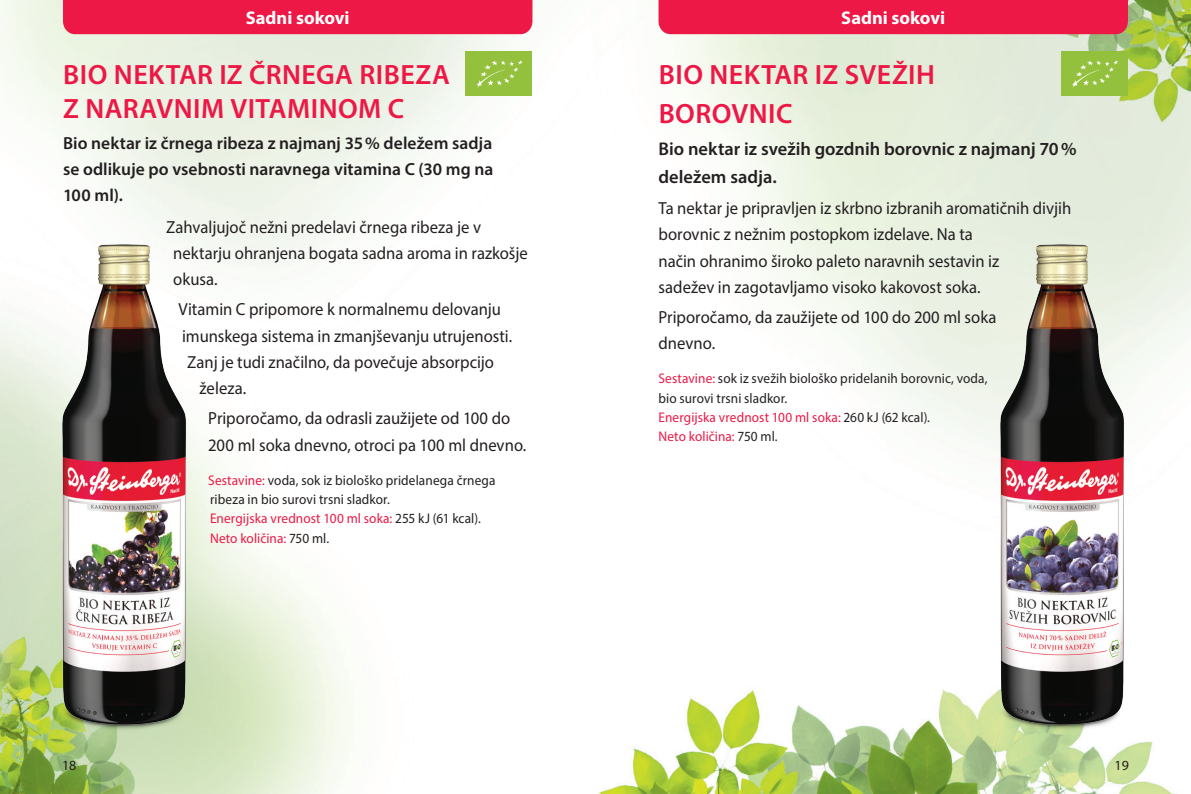
<style>
.page{position:relative;width:1191px;height:794px;background:#fff}
.page>*{position:absolute;margin:0;border:0;box-sizing:border-box;transform-origin:0 0}
.t1{font:600 28px/33.6px "Myriad Pro";letter-spacing:.015em;color:#ed1845}
.t2{font:600 18.38px/27.7px "Myriad Pro";color:#231f20}
.t3{font:700 18.38px "Myriad Pro";color:#fff}
.t4{font:17.5px/26.2px "Myriad Pro";color:#231f20;scale:.95 1}
.t5{font:600 17.5px/26.2px "Myriad Pro";color:#231f20;text-align:justify}
.t6{font:14px/19.2px "Myriad Pro";letter-spacing:.005em;color:#231f20;scale:.95 1}
.t7{font:14px "Myriad Pro";letter-spacing:.005em;color:#231f20}
.s1{color:#ed1845}
</style>
<div class="page">
<img style="left:0;top:0;width:1191px;height:794px">
<div style="left:465px;top:52px;width:67px;height:44px;background:#93c13d"></div>
<svg style="left:476px;top:60px;width:47px;height:27px"></svg>
<div style="left:1061px;top:52px;width:67px;height:44px;background:#93c13d"></div>
<svg style="left:1072px;top:60px;width:46px;height:27px"></svg>
<img style="left:992px;top:686px;width:136px;height:46px">
<img style="left:998px;top:241px;width:130px;height:486px">
<div style="left:63px;top:0;width:469px;height:34px;background:#ed1845"></div>
<img style="left:55px;top:686px;width:135px;height:46px">
<img style="left:60px;top:241px;width:130px;height:486px">
<div style="left:658px;top:0;width:470px;height:34px;background:#ed1845"></div>
<p class="t3" style="left:246px;top:6px;width:105px">Sadni sokovi</p>
<h1 class="t1" style="left:63px;top:57px;width:388px">BIO NEKTAR IZ ČRNEGA RIBEZA<br>Z NARAVNIM VITAMINOM C</h1>
<p class="t5" style="left:63px;top:129px;width:432px">Bio nektar iz črnega ribeza z najmanj 35% deležem sadja se odlikuje po vsebnosti naravnega vitamina C (30 mg na 100 ml).</p>
<p class="t4" style="left:173px;top:213px;width:375px;text-indent:-7px">Zahvaljujoč nežni predelavi črnega ribeza je v nektarju ohranjena bogata sadna aroma in razkošje okusa.</p>
<p class="t4" style="left:179px;top:296px;width:341px">Vitamin C pripomore k normalnemu delovanju</p>
<p class="t4" style="left:182px;top:322px;width:349px">imunskega sistema in zmanjševanju utrujenosti.</p>
<p class="t4" style="left:187px;top:348px;width:324px">Zanj je tudi značilno, da povečuje absorpcijo</p>
<p class="t4" style="left:200px;top:375px;width:51px">železa.</p>
<p class="t4" style="left:208px;top:405px;width:336px">Priporočamo, da odrasli zaužijete od 100 do<br>200 ml soka dnevno, otroci pa 100 ml dnevno.</p>
<p class="t6" style="left:208px;top:470px;width:304px"><span class="s1">Sestavine:</span> voda, sok iz biološko pridelanega črnega ribeza in bio surovi trsni sladkor.<br><span class="s1">Energijska vrednost 100 ml soka:</span> 255 kJ (61 kcal).<br><span class="s1">Neto količina:</span> 750 ml.</p>
<p class="t3" style="left:841px;top:6px;width:105px">Sadni sokovi</p>
<h1 class="t1" style="left:659px;top:55px;width:278px;line-height:38.5px">BIO NEKTAR IZ SVEŽIH<br>BOROVNIC</h1>
<p class="t2" style="left:658px;top:135px;width:419px">Bio nektar iz svežih gozdnih borovnic z najmanj 70% deležem sadja.</p>
<p class="t4" style="left:658px;top:195px;width:436px">Ta nektar je pripravljen iz skrbno izbranih aromatičnih divjih borovnic z nežnim postopkom izdelave. Na ta<br>način ohranimo široko paleto naravnih sestavin iz<br>sadežev in zagotavljamo visoko kakovost soka.</p>
<p class="t4" style="left:658px;top:304px;width:357px">Priporočamo, da zaužijete od 100 do 200 ml soka dnevno.</p>
<p class="t6" style="left:658px;top:369px;width:348px"><span class="s1">Sestavine:</span> sok iz svežih biološko pridelanih borovnic, voda, bio surovi trsni sladkor.<br><span class="s1">Energijska vrednost 100 ml soka:</span> 260 kJ (62 kcal).<br><span class="s1">Neto količina:</span> 750 ml.</p>
<p class="t7" style="left:62px;top:756px;width:16px">18</p>
<p class="t7" style="left:1114px;top:756px;width:16px">19</p>
</div>
